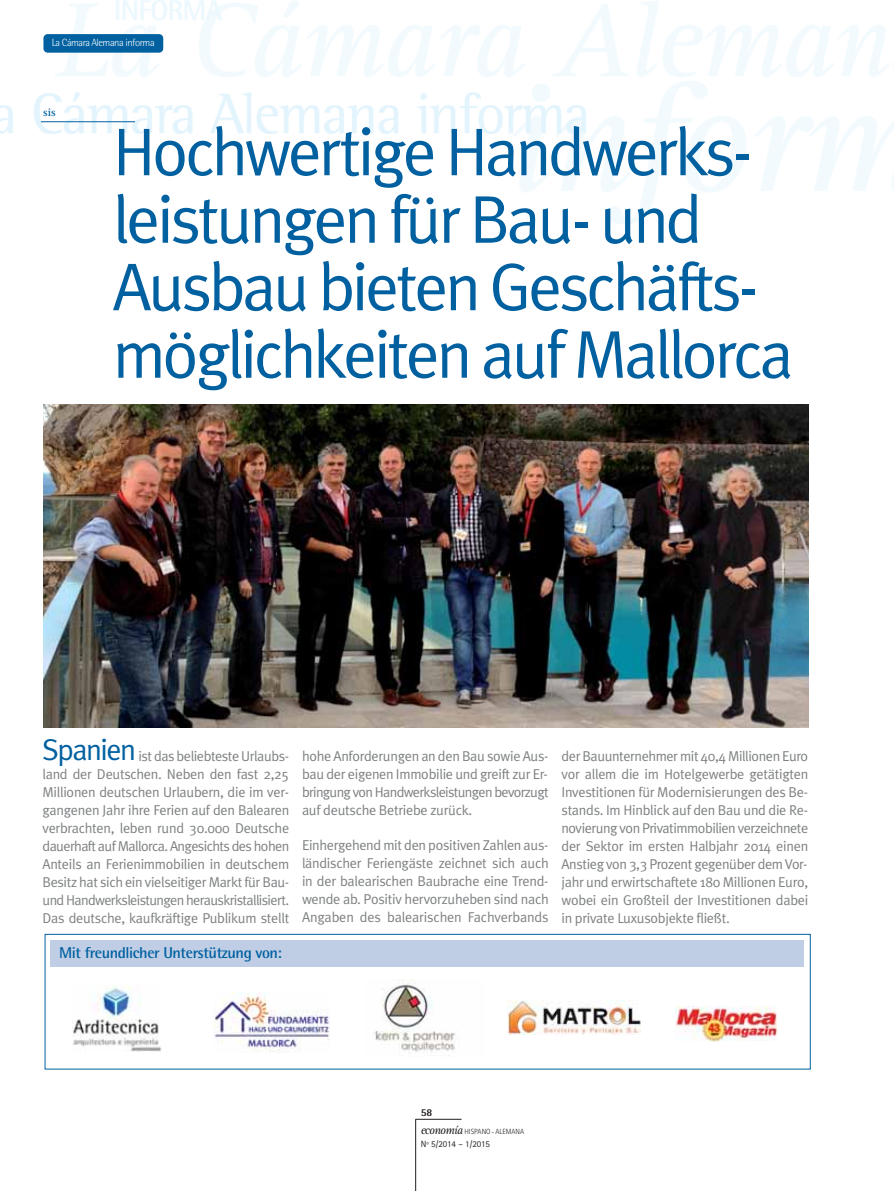
<style>
.page{position:relative;width:894px;height:1191px;background:#fff}
.page>*{position:absolute;margin:0;border:0;box-sizing:border-box;transform-origin:0 0}
.t1{font:67.5px/67.5px "Meta Plus Normal";letter-spacing:-.05em;color:#0060a0}
.t2{font:30px "Meta Plus Normal";letter-spacing:-.05em;color:#0060a0}
.t3{font:700 15.75px "Rotis Semi Sans";letter-spacing:-.025em;color:#0060a0}
.t4{font:14.25px/18px "Meta Plus Normal";letter-spacing:-.02em;color:#7e8082;text-align:justify}
.t5{font:700 11.25px "Rotis Serif";color:#0060a0}
.t6{font:300 10.5px "Rotis Semi Sans";letter-spacing:-.04em;color:#fff}
.t7{font:800 10.5px "Rotis Semi Sans";color:#231f20}
.t8{font:9px "Rotis Sans Serif";color:#231f20}
.t9{font:300 7.5px "Rotis Sans Serif";color:#231f20}
.s1{font-family:"Rotis Serif";font-weight:400;font-style:italic;font-size:12px}
</style>
<div class="page">
<img style="left:0;top:0;width:893px;height:224px">
<hr style="left:41px;top:121px;width:94px;height:1px;background:#0060a0">
<img style="left:43px;top:404px;width:765px;height:324px">
<hr style="left:415px;top:1119px;width:1px;height:72px;background:#231f20">
<hr style="left:415px;top:1119px;width:46px;height:1px;background:#231f20">
<div style="left:43px;top:34px;width:120px;height:19px;background:#0060a0;border-radius:4px"></div>
<div style="left:45px;top:934px;width:765px;height:135px;border:1px solid #0060a0"></div>
<img style="left:72px;top:985px;width:89px;height:67px">
<img style="left:214px;top:993px;width:115px;height:60px">
<img style="left:374px;top:979px;width:82px;height:77px">
<img style="left:507px;top:1000px;width:133px;height:34px">
<img style="left:675px;top:1007px;width:101px;height:34px">
<div style="left:51px;top:940px;width:752px;height:27px;background:#bfcee5"></div>
<p class="t6" style="left:52px;top:39px;width:104px">La CámaraAlemana informa</p>
<p class="t5" style="left:43px;top:108px;width:14px">sis</p>
<h1 class="t1" style="left:113px;top:125px;width:682px">Hochwertige Handwerks&shy;leistungen für Bau- und<br>Ausbau bieten Geschäfts&shy;möglichkeiten auf Mallorca</h1>
<h2 class="t2" style="left:42px;top:738px;width:95px">Spanien</h2>
<p class="t4" style="left:42px;top:748px;width:248px;text-indent:96px">ist das beliebteste Urlaubs&shy;land der Deutschen. Neben den fast 2,25<br>Millionen deutschen Urlaubern, die im ver&shy;gangenen Jahr ihre Ferien auf den Balearen verbrachten, leben rund 30.000 Deutsche dauerhaft auf Mallorca. Angesichts des hohen Anteils an Ferienimmobilien in deutschem Besitz hat sich ein vielseitiger Markt für Bau&shy;und Handwerksleistungen herauskristallisiert.<br>Das deutsche, kaufkräftige Publikum stellt</p>
<p class="t4" style="left:302px;top:748px;width:248px">hohe Anforderungen an den Bau sowie Aus&shy;bau der eigenen Immobilie und greift zur Er&shy;bringung von Handwerksleistungen bevorzugt auf deutsche Betriebe zurück.</p>
<p class="t4" style="left:302px;top:837px;width:248px">Einhergehend mit den positiven Zahlen aus&shy;ländischer Feriengäste zeichnet sich auch in der balearischen Baubrache eine Trend&shy;wende ab. Positiv hervorzuheben sind nach Angaben des balearischen Fachverbands</p>
<p class="t3" style="left:59px;top:947px;width:224px">Mit freundlicher Unterstützung von:</p>
<p class="t4" style="left:561px;top:748px;width:248px">der Bauunternehmer mit 40,4 Millionen Euro vor allem die im Hotelgewerbe getätigten Investitionen für Modernisierungen des Be&shy;stands. Im Hinblick auf den Bau und die Re&shy;novierung von Privatimmobilien verzeichnete der Sektor im ersten Halbjahr 2014 einen Anstieg von 3,3 Prozent gegenüber dem Vor&shy;jahr und erwirtschaftete 180 Millionen Euro, wobei ein Großteil der Investitionen dabei in private Luxusobjekte fließt.</p>
<p class="t7" style="left:420px;top:1109px;width:13px">58</p>
<p class="t9" style="left:420px;top:1129px;width:105px"><span class="s1">economía</span> HISPANO - ALEMANA</p>
<p class="t8" style="left:420px;top:1140px;width:71px">Nº 5/2014 – 1/2015</p>
</div>
